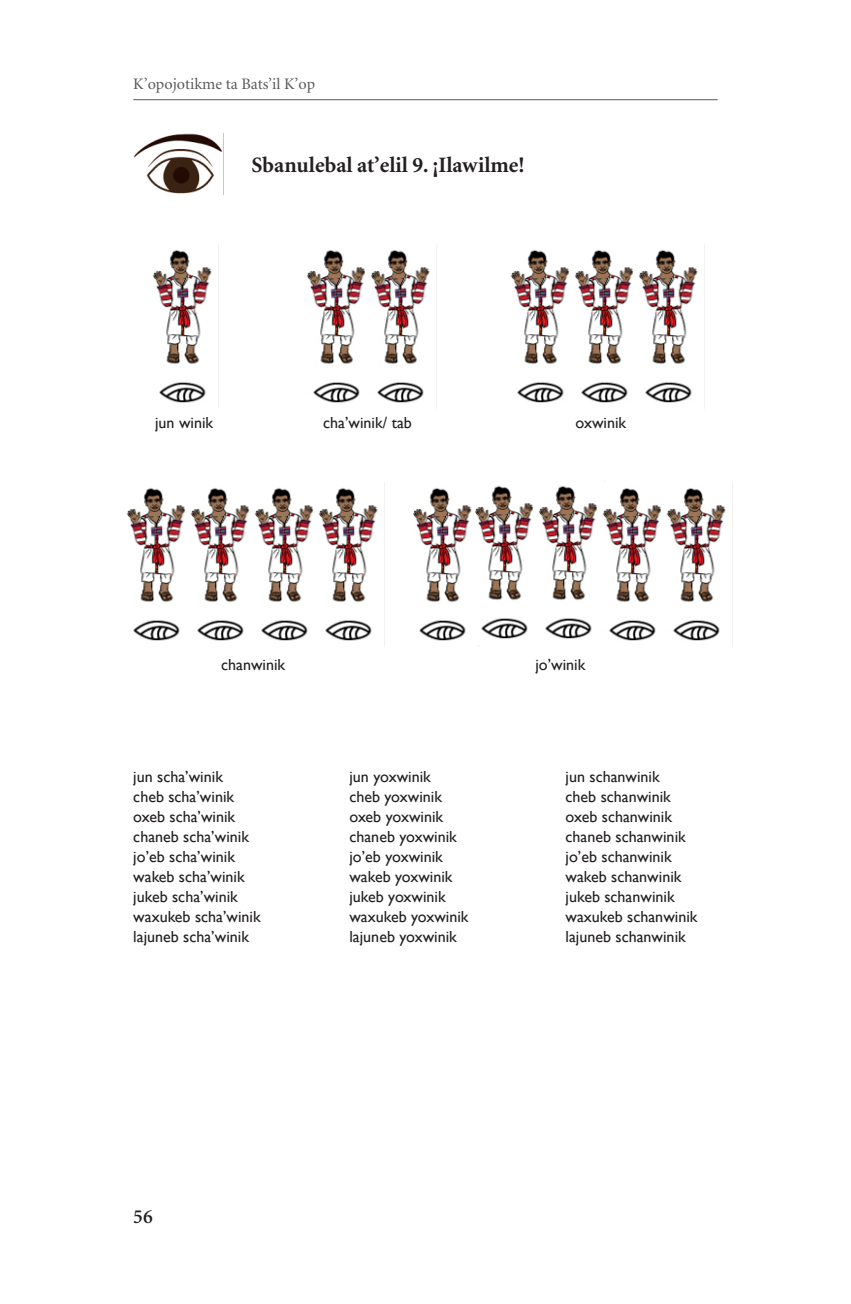
<style>
.page{position:relative;width:851px;height:1304px;background:#fff}
.page>*{position:absolute;margin:0;border:0;box-sizing:border-box;transform-origin:0 0}
.body_sin{font:700 22px "Minion";color:#231f20}
.t1{font:600 20px "Minion";color:#231f20}
.tablas_y_graficas{font:16px "Gill Sans";color:#231f20}
.t2{font:16px "Minion";color:#57585a}
</style>
<div class="page">
<hr style="left:133px;top:99px;width:584px;height:1px;background:#57585a">
<img style="left:133px;top:133px;width:89px;height:61px">
<img style="left:152px;top:245px;width:67px;height:163px">
<img style="left:306px;top:250px;width:59px;height:153px">
<img style="left:370px;top:245px;width:67px;height:163px">
<img style="left:510px;top:250px;width:59px;height:153px">
<img style="left:574px;top:250px;width:59px;height:153px">
<img style="left:638px;top:245px;width:67px;height:163px">
<img style="left:126px;top:488px;width:59px;height:153px">
<img style="left:190px;top:488px;width:59px;height:153px">
<img style="left:254px;top:488px;width:59px;height:153px">
<img style="left:318px;top:483px;width:67px;height:163px">
<img style="left:413px;top:488px;width:66px;height:158px">
<img style="left:473px;top:486px;width:60px;height:158px">
<img style="left:538px;top:481px;width:67px;height:158px">
<img style="left:597px;top:483px;width:64px;height:158px">
<img style="left:666px;top:483px;width:67px;height:163px">
<p class="t2" style="left:133px;top:76px;width:183px">K’opojotikme ta Bats’il K’op</p>
<p class="body_sin" style="left:251px;top:154px;width:275px">Sbanulebal at’elil 9. ¡Ilawilme!</p>
<p class="tablas_y_graficas" style="left:155px;top:414px;width:60px">jun winik</p>
<p class="tablas_y_graficas" style="left:323px;top:414px;width:90px">cha’winik/ tab</p>
<p class="tablas_y_graficas" style="left:575px;top:414px;width:52px">oxwinik</p>
<p class="tablas_y_graficas" style="left:221px;top:656px;width:66px">chanwinik</p>
<p class="tablas_y_graficas" style="left:535px;top:656px;width:52px">jo’winik</p>
<p class="tablas_y_graficas" style="left:133px;top:767px;width:91px">jun scha’winik</p>
<p class="tablas_y_graficas" style="left:349px;top:767px;width:83px">jun yoxwinik</p>
<p class="tablas_y_graficas" style="left:565px;top:767px;width:96px">jun schanwinik</p>
<p class="tablas_y_graficas" style="left:133px;top:787px;width:102px">cheb scha’winik</p>
<p class="tablas_y_graficas" style="left:349px;top:787px;width:94px">cheb yoxwinik</p>
<p class="tablas_y_graficas" style="left:565px;top:787px;width:107px">cheb schanwinik</p>
<p class="tablas_y_graficas" style="left:133px;top:807px;width:103px">oxeb scha’winik</p>
<p class="tablas_y_graficas" style="left:349px;top:807px;width:95px">oxeb yoxwinik</p>
<p class="tablas_y_graficas" style="left:565px;top:807px;width:108px">oxeb schanwinik</p>
<p class="tablas_y_graficas" style="left:133px;top:827px;width:117px">chaneb scha’winik</p>
<p class="tablas_y_graficas" style="left:349px;top:827px;width:109px">chaneb yoxwinik</p>
<p class="tablas_y_graficas" style="left:565px;top:827px;width:122px">chaneb schanwinik</p>
<p class="tablas_y_graficas" style="left:133px;top:847px;width:103px">jo’eb scha’winik</p>
<p class="tablas_y_graficas" style="left:349px;top:847px;width:95px">jo’eb yoxwinik</p>
<p class="tablas_y_graficas" style="left:565px;top:847px;width:108px">jo’eb schanwinik</p>
<p class="tablas_y_graficas" style="left:133px;top:867px;width:113px">wakeb scha’winik</p>
<p class="tablas_y_graficas" style="left:349px;top:867px;width:105px">wakeb yoxwinik</p>
<p class="tablas_y_graficas" style="left:565px;top:867px;width:117px">wakeb schanwinik</p>
<p class="tablas_y_graficas" style="left:133px;top:887px;width:106px">jukeb scha’winik</p>
<p class="tablas_y_graficas" style="left:349px;top:887px;width:98px">jukeb yoxwinik</p>
<p class="tablas_y_graficas" style="left:565px;top:887px;width:110px">jukeb schanwinik</p>
<p class="tablas_y_graficas" style="left:133px;top:907px;width:129px">waxukeb scha’winik</p>
<p class="tablas_y_graficas" style="left:349px;top:907px;width:121px">waxukeb yoxwinik</p>
<p class="tablas_y_graficas" style="left:565px;top:907px;width:133px">waxukeb schanwinik</p>
<p class="tablas_y_graficas" style="left:133px;top:927px;width:117px">lajuneb scha’winik</p>
<p class="tablas_y_graficas" style="left:349px;top:927px;width:109px">lajuneb yoxwinik</p>
<p class="tablas_y_graficas" style="left:565px;top:927px;width:122px">lajuneb schanwinik</p>
<p class="t1" style="left:133px;top:1206px;width:21px">56</p>
</div>
